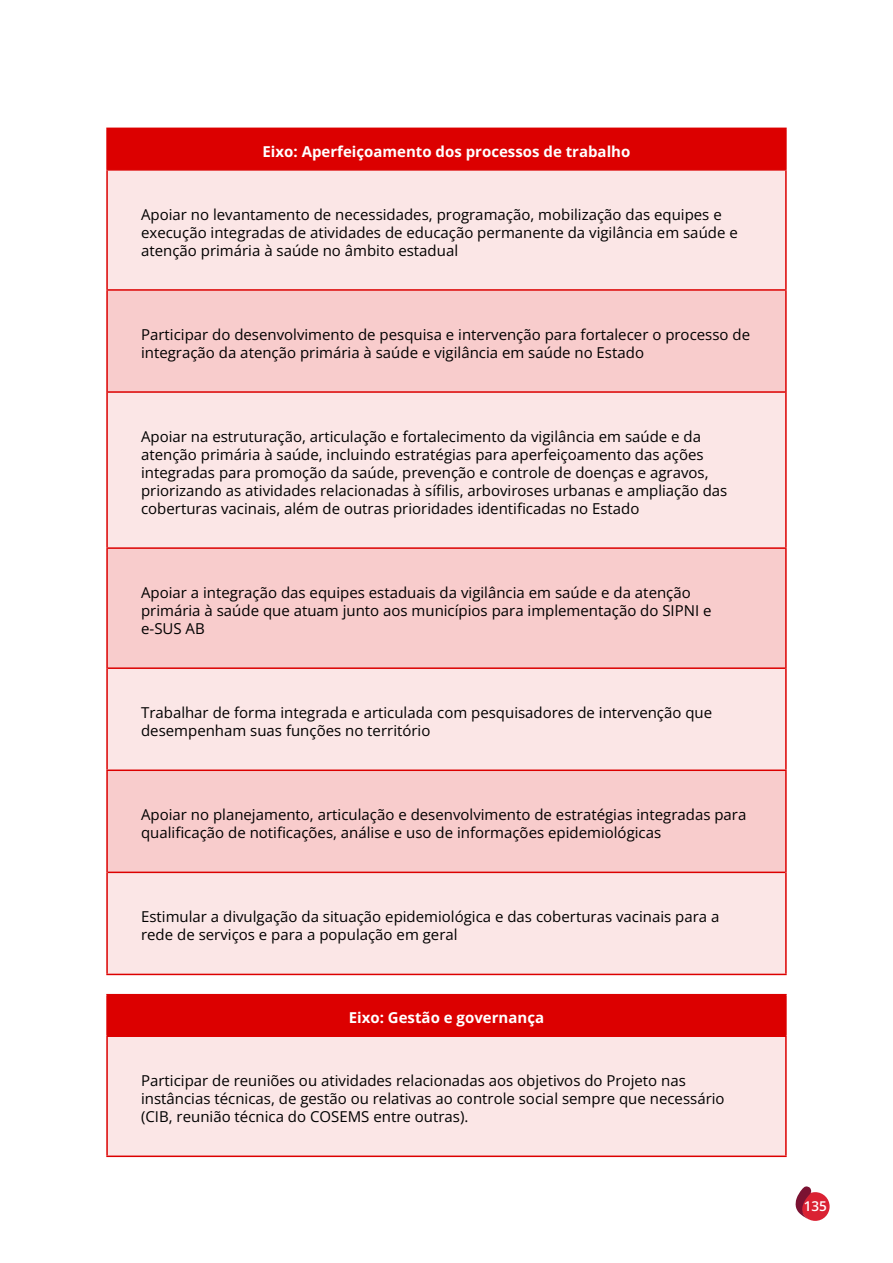
<style>
.page{position:relative;width:893px;height:1263px;background:#fff}
.page>*{position:absolute;margin:0;border:0;box-sizing:border-box;transform-origin:0 0}
.t1{font:15px/18px "Open Sans";color:#000}
.t2{font:700 15px "Open Sans";color:#fff}
.t3{font:600 13.5px "Open Sans";color:#fff}
</style>
<div class="page">
<div style="left:801px;top:1192px;width:29px;height:29px;background:#da2233;border-radius:50%"></div>
<svg style="left:795px;top:1186px;width:16px;height:33px"></svg>
<div style="left:107px;top:128px;width:679px;height:42px;background:#dc0000"></div>
<div style="left:108px;top:171px;width:677px;height:803px;background:#fbe6e6"></div>
<svg style="left:108px;top:291px;width:677px;height:580px;background:#f9d7d7"></svg>
<hr style="left:106px;top:549px;width:2px;height:119px;background:#dc0000">
<hr style="left:785px;top:549px;width:2px;height:119px;background:#dc0000">
<hr style="left:106px;top:771px;width:2px;height:101px;background:#dc0000">
<hr style="left:785px;top:771px;width:2px;height:101px;background:#dc0000">
<hr style="left:106px;top:291px;width:2px;height:101px;background:#dc0000">
<hr style="left:785px;top:291px;width:2px;height:101px;background:#dc0000">
<hr style="left:106px;top:171px;width:2px;height:118px;background:#dc0000">
<hr style="left:785px;top:171px;width:2px;height:118px;background:#dc0000">
<hr style="left:106px;top:289px;width:681px;height:2px;background:#dc0000">
<hr style="left:108px;top:391px;width:677px;height:2px;background:#dc0000">
<hr style="left:106px;top:392px;width:2px;height:155px;background:#dc0000">
<hr style="left:785px;top:392px;width:2px;height:155px;background:#dc0000">
<hr style="left:106px;top:547px;width:681px;height:2px;background:#dc0000">
<hr style="left:106px;top:128px;width:681px;height:1px;background:#dc0000">
<hr style="left:106px;top:129px;width:2px;height:40px;background:#dc0000">
<hr style="left:785px;top:129px;width:2px;height:40px;background:#dc0000">
<hr style="left:106px;top:169px;width:681px;height:2px;background:#dc0000">
<hr style="left:108px;top:667px;width:677px;height:2px;background:#dc0000">
<hr style="left:106px;top:668px;width:2px;height:101px;background:#dc0000">
<hr style="left:785px;top:668px;width:2px;height:101px;background:#dc0000">
<hr style="left:106px;top:769px;width:681px;height:2px;background:#dc0000">
<hr style="left:108px;top:871px;width:677px;height:2px;background:#dc0000">
<hr style="left:106px;top:872px;width:2px;height:102px;background:#dc0000">
<hr style="left:785px;top:872px;width:2px;height:102px;background:#dc0000">
<hr style="left:106px;top:974px;width:681px;height:1px;background:#dc0000">
<div style="left:107px;top:995px;width:679px;height:41px;background:#dc0000"></div>
<div style="left:107px;top:1036px;width:679px;height:120px;background:#fbe6e6"></div>
<hr style="left:106px;top:994px;width:681px;height:1px;background:#dc0000">
<hr style="left:106px;top:995px;width:2px;height:40px;background:#dc0000">
<hr style="left:785px;top:995px;width:2px;height:40px;background:#dc0000">
<hr style="left:106px;top:1035px;width:681px;height:2px;background:#dc0000">
<hr style="left:106px;top:1037px;width:2px;height:118px;background:#dc0000">
<hr style="left:785px;top:1037px;width:2px;height:118px;background:#dc0000">
<hr style="left:106px;top:1155px;width:681px;height:2px;background:#dc0000">
<p class="t2" style="left:263px;top:141px;width:369px">Eixo: Aperfeiçoamento dos processos de trabalho</p>
<p class="t1" style="left:141px;top:205px;width:598px">Apoiar no levantamento de necessidades, programação, mobilização das equipes e execução integradas de atividades de educação permanente da vigilância em saúde e atenção primária à saúde no âmbito estadual</p>
<p class="t1" style="left:141px;top:325px;width:611px">Participar do desenvolvimento de pesquisa e intervenção para fortalecer o processo de integração da atenção primária à saúde e vigilância em saúde no Estado</p>
<p class="t1" style="left:141px;top:427px;width:588px">Apoiar na estruturação, articulação e fortalecimento da vigilância em saúde e da atenção primária à saúde, incluindo estratégias para aperfeiçoamento das ações integradas para promoção da saúde, prevenção e controle de doenças e agravos, priorizando as atividades relacionadas à sífilis, arboviroses urbanas e ampliação das coberturas vacinais, além de outras prioridades identificadas no Estado</p>
<p class="t1" style="left:141px;top:583px;width:572px">Apoiar a integração das equipes estaduais da vigilância em saúde e da atenção primária à saúde que atuam junto aos municípios para implementação do SIPNI e e-SUS AB</p>
<p class="t1" style="left:141px;top:703px;width:573px">Trabalhar de forma integrada e articulada com pesquisadores de intervenção que desempenham suas funções no território</p>
<p class="t1" style="left:141px;top:805px;width:607px">Apoiar no planejamento, articulação e desenvolvimento de estratégias integradas para qualificação de notificações, análise e uso de informações epidemiológicas</p>
<p class="t1" style="left:141px;top:907px;width:580px">Estimular a divulgação da situação epidemiológica e das coberturas vacinais para a rede de serviços e para a população em geral</p>
<p class="t2" style="left:349px;top:1007px;width:197px">Eixo: Gestão e governança</p>
<p class="t1" style="left:141px;top:1071px;width:585px">Participar de reuniões ou atividades relacionadas aos objetivos do Projeto nas instâncias técnicas, de gestão ou relativas ao controle social sempre que necessário (CIB, reunião técnica do COSEMS entre outras).</p>
<p class="t3" style="left:804px;top:1197px;width:25px">135</p>
</div>
